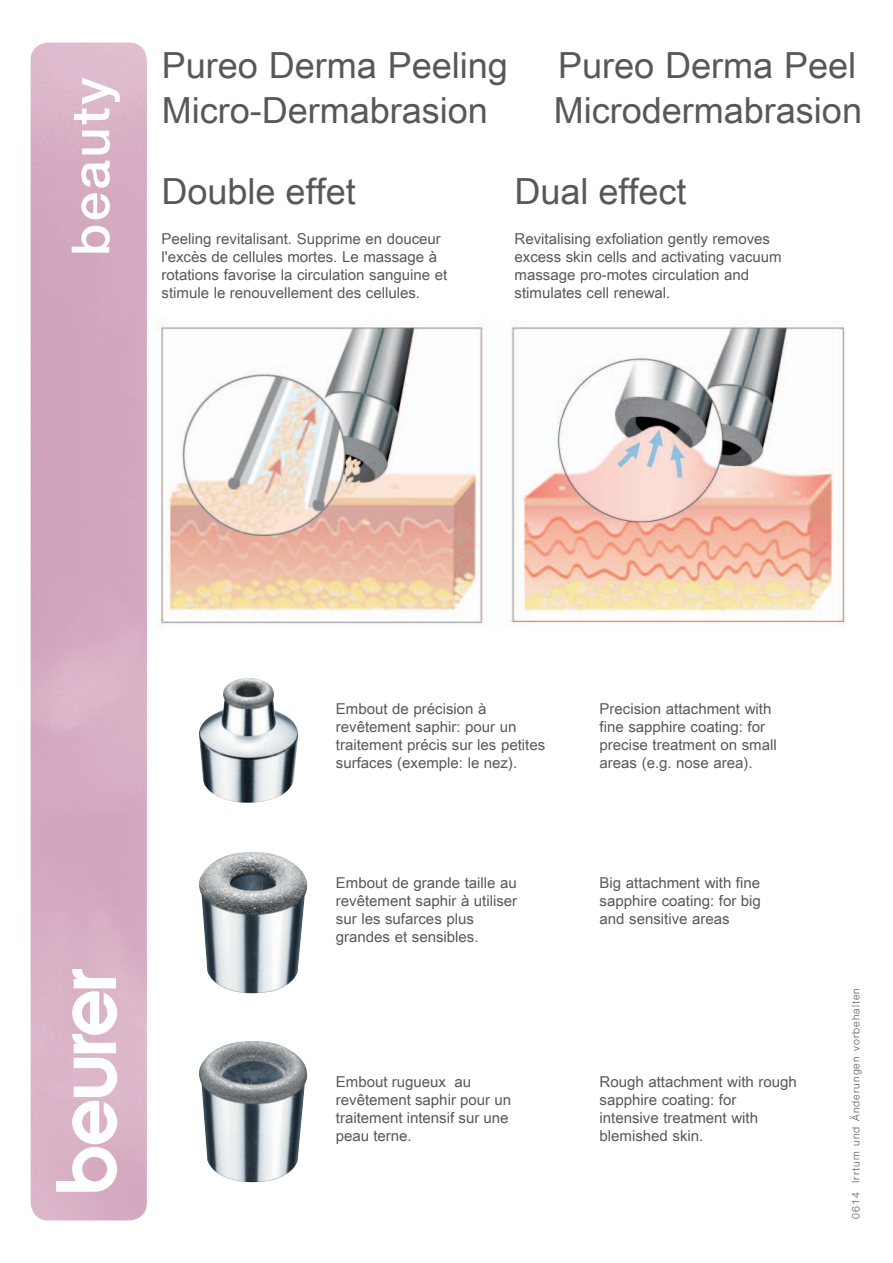
<style>
.page{position:relative;width:893px;height:1263px;background:#fff}
.page>*{position:absolute;margin:0;border:0;box-sizing:border-box;transform-origin:0 0}
.t1{font:500 52.5px "Helvetica Neue LT Pro";letter-spacing:.05em;color:#fff}
.t2{font:36px "Arial Unicode MS";color:#57585a}
.t3{font:15px/18px "Arial Unicode MS";color:#57585a}
.t4{font:300 10.5px "Helvetica Neue LT Pro";letter-spacing:.1em;color:#57585a}
</style>
<div class="page">
<svg style="left:56px;top:969px;width:61px;height:223px"></svg>
<img style="left:158px;top:319px;width:687px;height:310px">
<img style="left:199px;top:852px;width:109px;height:141px">
<img style="left:199px;top:1041px;width:109px;height:141px">
<img style="left:199px;top:678px;width:100px;height:125px">
<h1 class="t1" style="left:59px;top:256px;width:180px;rotate:-90deg">beauty</h1>
<h2 class="t2" style="left:162px;top:39px;width:348px">Pureo Derma Peeling</h2>
<h2 class="t2" style="left:558px;top:39px;width:300px">Pureo Derma Peel</h2>
<h2 class="t2" style="left:162px;top:84px;width:328px">Micro-Dermabrasion</h2>
<h2 class="t2" style="left:554px;top:84px;width:310px">Microdermabrasion</h2>
<h2 class="t2" style="left:162px;top:166px;width:196px">Double effet</h2>
<h2 class="t2" style="left:514px;top:166px;width:174px">Dual effect</h2>
<p class="t3" style="left:162px;top:229px;width:287px">Peeling revitalisant. Supprime en douceur l'excès de cellules mortes. Le massage à rotations favorise la circulation sanguine et stimule le renouvellement des cellules.</p>
<p class="t3" style="left:514px;top:229px;width:269px">Revitalising exfoliation gently removes excess skin cells and activating vacuum massage pro-motes circulation and stimulates cell renewal.</p>
<p class="t3" style="left:336px;top:700px;width:211px">Embout de précision à revêtement saphir: pour un traitement précis sur les petites surfaces (exemple: le nez).</p>
<p class="t3" style="left:336px;top:873px;width:183px">Embout de grande taille au revêtement saphir à utiliser sur les sufarces plus grandes et sensibles.</p>
<p class="t3" style="left:336px;top:1072px;width:177px">Embout rugueux au revêtement saphir pour un traitement intensif sur une peau terne.</p>
<p class="t3" style="left:600px;top:700px;width:179px">Precision attachment with fine sapphire coating: for precise treatment on small areas (e.g. nose area).</p>
<p class="t3" style="left:600px;top:873px;width:163px;text-align:justify">Big attachment with fine sapphire coating: for big and sensitive areas</p>
<p class="t3" style="left:600px;top:1072px;width:199px">Rough attachment with rough sapphire coating: for intensive treatment with blemished skin.</p>
<p class="t4" style="left:849px;top:1219px;width:233px;rotate:-90deg">0614 Irrtum und Änderungen vorbehalten</p>
</div>
